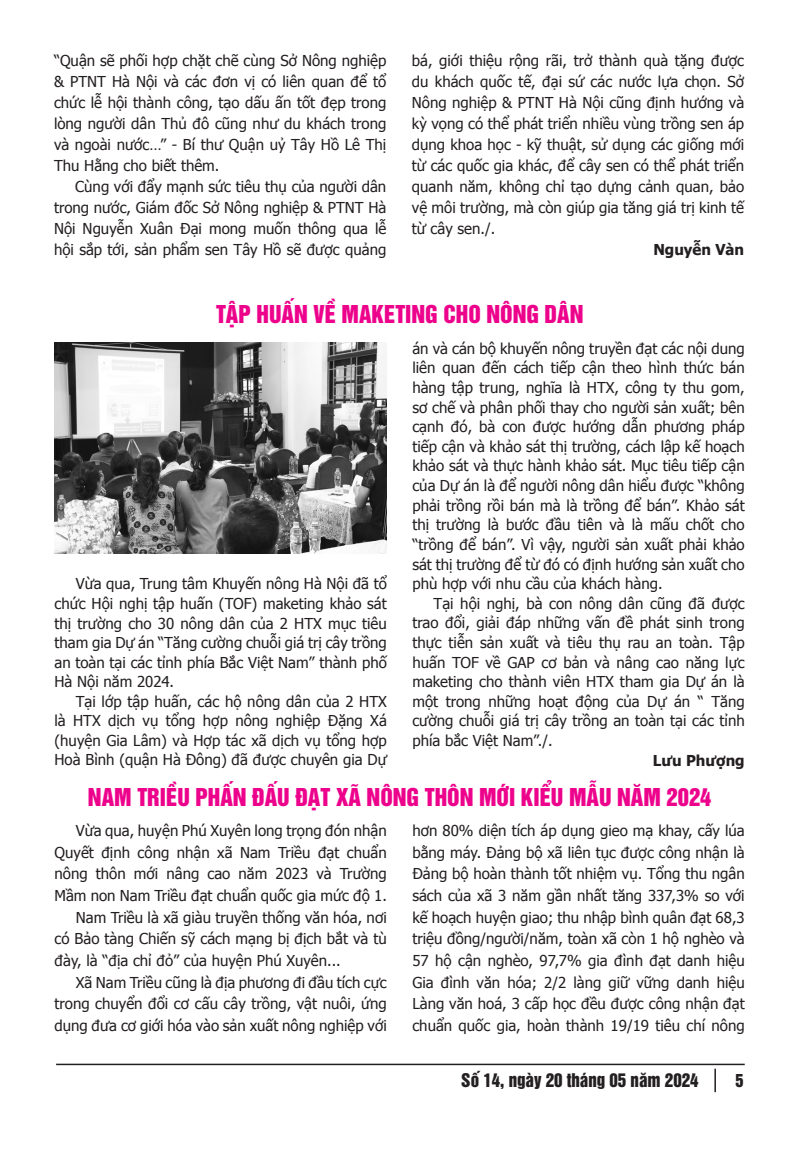
<style>
.page{position:relative;width:808px;height:1149px;background:#fff}
.page>*{position:absolute;margin:0;border:0;box-sizing:border-box;transform-origin:0 0}
.t1{font:22.5px "UTM Helvet Ins";color:#ed028c}
.t2{font:17.25px "UTM Helvet Ins";color:#231f20}
.t3{font:16.5px "UTM Helvet Ins";color:#231f20}
.t4{font:15px/19.6px "Tahoma";color:#231f20;text-align:justify}
.t5{font:700 15px "Tahoma";color:#231f20}
</style>
<div class="page">
<hr style="left:56px;top:1063px;width:689px;height:1px;background:#231f20">
<hr style="left:714px;top:1068px;width:2px;height:23px;background:#231f20">
<img style="left:55px;top:342px;width:332px;height:211px">
<p class="t4" style="left:54px;top:49px;width:334px;line-height:21px">“Quận sẽ phối hợp chặt chẽ cùng Sở Nông nghiệp &amp; PTNT Hà Nội và các đơn vị có liên quan để tổ chức lễ hội thành công, tạo dấu ấn tốt đẹp trong lòng người dân Thủ đô cũng như du khách trong và ngoài nước…” - Bí thư Quận uỷ Tây Hồ Lê Thị Thu Hằng cho biết thêm.</p>
<p class="t4" style="left:54px;top:175px;width:334px;line-height:21px;text-indent:21px">Cùng với đẩy mạnh sức tiêu thụ của người dân trong nước, Giám đốc Sở Nông nghiệp &amp; PTNT Hà Nội Nguyễn Xuân Đại mong muốn thông qua lễ hội sắp tới, sản phẩm sen Tây Hồ sẽ được quảng</p>
<p class="t4" style="left:412px;top:49px;width:334px;line-height:21px">bá, giới thiệu rộng rãi, trở thành quà tặng được du khách quốc tế, đại sứ các nước lựa chọn. Sở Nông nghiệp &amp; PTNT Hà Nội cũng định hướng và kỳ vọng có thể phát triển nhiều vùng trồng sen áp dụng khoa học - kỹ thuật, sử dụng các giống mới từ các quốc gia khác, để cây sen có thể phát triển quanh năm, không chỉ tạo dựng cảnh quan, bảo vệ môi trường, mà còn giúp gia tăng giá trị kinh tế từ cây sen./.</p>
<p class="t5" style="left:653px;top:239px;width:92px">Nguyễn Vàn</p>
<p class="t1" style="left:216px;top:296px;width:369px">TẬP HUẤN VỀ MAKETING CHO NÔNG DÂN</p>
<p class="t4" style="left:55px;top:573px;width:334px;text-indent:21px">Vừa qua, Trung tâm Khuyến nông Hà Nội đã tổ chức Hội nghị tập huấn (TOF) maketing khảo sát thị trường cho 30 nông dân của 2 HTX mục tiêu tham gia Dự án “Tăng cường chuỗi giá trị cây trồng an toàn tại các tỉnh phía Bắc Việt Nam” thành phố Hà Nội năm 2024.</p>
<p class="t4" style="left:55px;top:690px;width:334px;text-indent:21px">Tại lớp tập huấn, các hộ nông dân của 2 HTX là HTX dịch vụ tổng hợp nông nghiệp Đặng Xá (huyện Gia Lâm) và Hợp tác xã dịch vụ tổng hợp Hoà Bình (quận Hà Đông) đã được chuyên gia Dự</p>
<p class="t4" style="left:412px;top:337px;width:334px">án và cán bộ khuyến nông truyền đạt các nội dung liên quan đến cách tiếp cận theo hình thức bán hàng tập trung, nghĩa là HTX, công ty thu gom, sơ chế và phân phối thay cho người sản xuất; bên cạnh đó, bà con được hướng dẫn phương pháp tiếp cận và khảo sát thị trường, cách lập kế hoạch khảo sát và thực hành khảo sát. Mục tiêu tiếp cận của Dự án là để người nông dân hiểu được “không phải trồng rồi bán mà là trồng để bán”. Khảo sát thị trường là bước đầu tiên và là mấu chốt cho “trồng để bán”. Vì vậy, người sản xuất phải khảo sát thị trường để từ đó có định hướng sản xuất cho phù hợp với nhu cầu của khách hàng.</p>
<p class="t4" style="left:412px;top:592px;width:334px;text-indent:21px">Tại hội nghị, bà con nông dân cũng đã được trao đổi, giải đáp những vấn đề phát sinh trong thực tiễn sản xuất và tiêu thụ rau an toàn. Tập huấn TOF về GAP cơ bản và nâng cao năng lực maketing cho thành viên HTX tham gia Dự án là một trong những hoạt động của Dự án “ Tăng cường chuỗi giá trị cây trồng an toàn tại các tỉnh phía bắc Việt Nam”./.</p>
<p class="t5" style="left:653px;top:749px;width:93px">Lưu Phượng</p>
<p class="t1" style="left:88px;top:778px;width:625px">NAM TRIỀU PHẤN ĐẤU ĐẠT XÃ NÔNG THÔN MỚI KIỂU MẪU NĂM 2024</p>
<p class="t4" style="left:55px;top:818px;width:334px;line-height:21.6px;text-indent:21px">Vừa qua, huyện Phú Xuyên long trọng đón nhận Quyết định công nhận xã Nam Triều đạt chuẩn nông thôn mới nâng cao năm 2023 và Trường Mầm non Nam Triều đạt chuẩn quốc gia mức độ 1.</p>
<p class="t4" style="left:55px;top:905px;width:334px;line-height:21.6px;text-indent:21px">Nam Triều là xã giàu truyền thống văn hóa, nơi có Bảo tàng Chiến sỹ cách mạng bị địch bắt và tù đày, là “địa chỉ đỏ” của huyện Phú Xuyên...</p>
<p class="t4" style="left:55px;top:970px;width:334px;line-height:21.6px;text-indent:21px">Xã Nam Triều cũng là địa phương đi đầu tích cực trong chuyển đổi cơ cấu cây trồng, vật nuôi, ứng dụng đưa cơ giới hóa vào sản xuất nông nghiệp với</p>
<p class="t4" style="left:412px;top:818px;width:334px;line-height:21.6px">hơn 80% diện tích áp dụng gieo mạ khay, cấy lúa bằng máy. Đảng bộ xã liên tục được công nhận là Đảng bộ hoàn thành tốt nhiệm vụ. Tổng thu ngân sách của xã 3 năm gần nhất tăng 337,3% so với kế hoạch huyện giao; thu nhập bình quân đạt 68,3 triệu đồng/người/năm, toàn xã còn 1 hộ nghèo và 57 hộ cận nghèo, 97,7% gia đình đạt danh hiệu Gia đình văn hóa; 2/2 làng giữ vững danh hiệu Làng văn hoá, 3 cấp học đều được công nhận đạt chuẩn quốc gia, hoàn thành 19/19 tiêu chí nông</p>
<p class="t2" style="left:461px;top:1065px;width:239px">Số 14, ngày 20 tháng 05 năm 2024</p>
<p class="t3" style="left:735px;top:1066px;width:10px">5</p>
</div>
